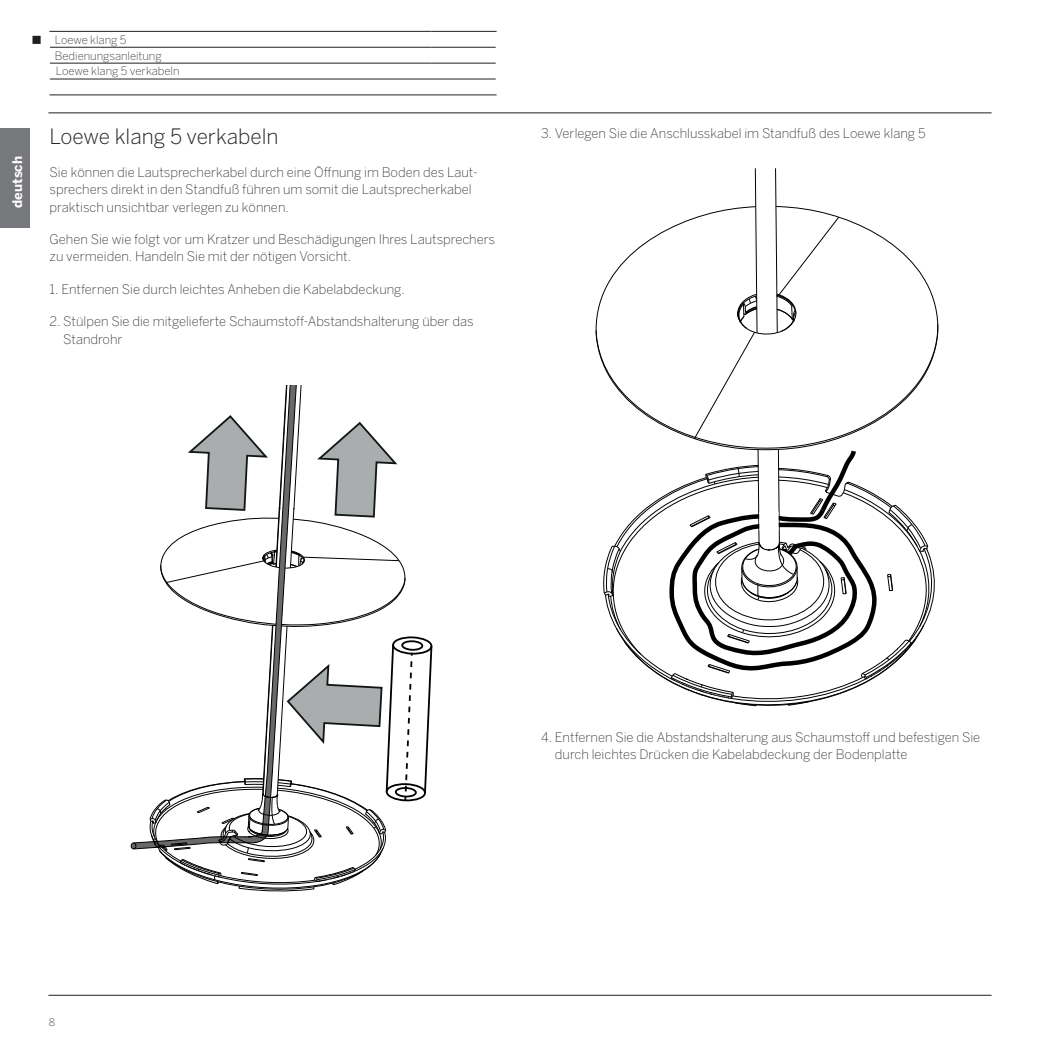
<style>
.page{position:relative;width:1042px;height:1042px;background:#fff}
.page>*{position:absolute;margin:0;border:0;box-sizing:border-box;transform-origin:0 0}
.t1{font:300 21px "Benton Sans";color:#231f20}
.t2{font:200 13.12px/17.5px "Benton Sans";color:#231f20}
.t3{font:700 13.12px "Benton Sans";color:#fff}
.t4{font:200 11.38px/15.9px "Benton Sans";color:#231f20}
.t5{font:200 10.5px "Benton Sans";color:#231f20}
</style>
<div class="page">
<hr style="left:48px;top:112px;width:943px;height:1px;background:#231f20">
<hr style="left:48px;top:994px;width:943px;height:1px;background:#231f20">
<div style="left:0;top:128px;width:30px;height:100px;background:#77787b"></div>
<hr style="left:49px;top:95px;width:447px;height:1px;background:#231f20">
<hr style="left:49px;top:31px;width:382px;height:1px;background:#231f20">
<hr style="left:50px;top:47px;width:381px;height:1px;background:#231f20">
<hr style="left:50px;top:63px;width:381px;height:1px;background:#231f20">
<hr style="left:50px;top:79px;width:445px;height:1px;background:#231f20">
<hr style="left:431px;top:63px;width:64px;height:1px;background:#231f20">
<hr style="left:431px;top:31px;width:65px;height:1px;background:#231f20">
<hr style="left:431px;top:47px;width:64px;height:1px;background:#231f20">
<svg style="left:423px;top:644px;width:10px;height:151px"></svg>
<div style="left:385px;top:782px;width:41px;height:19px;border:2px solid #000;border-radius:50%"></div>
<div style="left:392px;top:636px;width:40px;height:18px;border:2px solid #000;border-radius:50%"></div>
<div style="left:401px;top:640px;width:22px;height:10px;border:2px solid #000;border-radius:50%"></div>
<div style="left:395px;top:786px;width:22px;height:11px;border:2px solid #000;border-radius:50%"></div>
<svg style="left:131px;top:385px;width:282px;height:507px"></svg>
<svg style="left:595px;top:168px;width:344px;height:539px"></svg>
<div style="left:759px;top:511px;width:13px;height:19px;background:#fff"></div>
<div style="left:765px;top:511px;width:13px;height:19px;background:#fff"></div>
<p class="t3" style="left:12px;top:208px;width:53px;rotate:-90deg">deutsch</p>
<p class="t4" style="left:55px;top:33px;width:108px">Loewe klang 5<br>Bedienungsanleitung</p>
<p class="t4" style="left:56px;top:64px;width:125px">Loewe klang 5 verkabeln</p>
<h1 class="t1" style="left:50px;top:128px;width:230px">Loewe klang 5 verkabeln</h1>
<p class="t2" style="left:50px;top:164px;width:429px">Sie können die Lautsprecherkabel durch eine Öffnung im Boden des Laut&shy;sprechers direkt in den Standfuß führen um somit die Lautsprecherkabel praktisch unsichtbar verlegen zu können.</p>
<p class="t2" style="left:50px;top:231px;width:447px">Gehen Sie wie folgt vor um Kratzer und Beschädigungen Ihres Lautsprechers zu vermeiden. Handeln Sie mit der nötigen Vorsicht.</p>
<p class="t2" style="left:50px;top:281px;width:357px">1. Entfernen Sie durch leichtes Anheben die Kabelabdeckung.</p>
<p class="t2" style="left:63px;top:314px;width:412px;text-indent:-14px">2. Stülpen Sie die mitgelieferte Schaumstoff-Abstandshalterung über das<br>Standrohr</p>
<p class="t2" style="left:541px;top:126px;width:386px">3. Verlegen Sie die Anschlusskabel im Standfuß des Loewe klang 5</p>
<p class="t5" style="left:49px;top:1018px;width:8px">8</p>
<p class="t2" style="left:555px;top:729px;width:427px;text-indent:-14px">4. Entfernen Sie die Abstandshalterung aus Schaumstoff und befestigen Sie durch leichtes Drücken die Kabelabdeckung der Bodenplatte</p>
</div>
